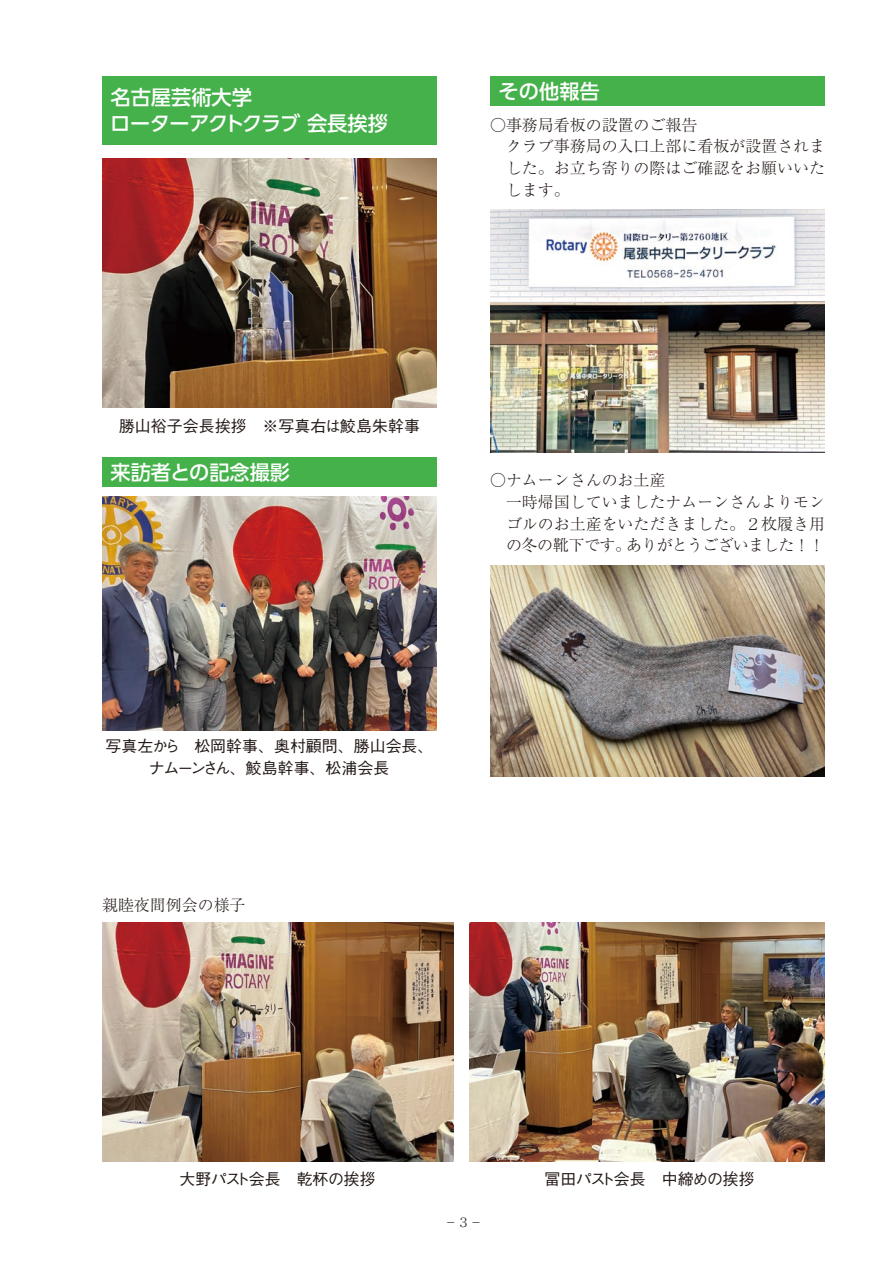
<style>
.page{position:relative;width:893px;height:1263px;background:#fff}
.page>*{position:absolute;margin:0;border:0;box-sizing:border-box;transform-origin:0 0}
.t1{font:500 20.25px/25.5px "UD Shin Go Pr 6 N";color:#fff}
.t2{font:300 15.9px/21.8px "Ryumin Pr 6 N";color:#231916}
.t3{font:500 15.9px/22.4px "Gothic BBB Pr 6";color:#231916;text-align:center}
.t4{font:500 15.9px "Gothic BBB Pr 6";letter-spacing:-.035em;color:#231916}
.t5{font:500 15.9px "Gothic BBB Pr 6";letter-spacing:-.03em;color:#231916}
.t6{font:300 12.75px "Ryumin Pr 6 N";color:#231916}
</style>
<div class="page">
<div style="left:490px;top:77px;width:335px;height:29px;background:#45b14a"></div>
<div style="left:102px;top:457px;width:335px;height:30px;background:#45b14a"></div>
<div style="left:102px;top:77px;width:335px;height:68px;background:#45b14a"></div>
<img style="left:103px;top:496px;width:334px;height:235px">
<img style="left:470px;top:923px;width:355px;height:238px">
<img style="left:103px;top:923px;width:351px;height:238px">
<img style="left:491px;top:210px;width:334px;height:242px">
<img style="left:491px;top:566px;width:334px;height:210px">
<img style="left:103px;top:159px;width:334px;height:249px">
<p class="t1" style="left:110px;top:84px;width:279px">名古屋芸術大学<br>ローターアクトクラブ 会長挨拶</p>
<p class="t1" style="left:499px;top:78px;width:103px">その他報告</p>
<p class="t2" style="left:506px;top:113px;width:320px;text-indent:-16px">○事務局看板の設置のご報告<br>クラブ事務局の入口上部に看板が設置されました。お立ち寄りの際はご確認をお願いいたします。</p>
<p class="t3" style="left:119px;top:414px;width:302px">勝山裕子会長挨拶　※写真右は鮫島朱幹事</p>
<p class="t1" style="left:111px;top:459px;width:181px">来訪者との記念撮影</p>
<p class="t2" style="left:506px;top:468px;width:320px;text-indent:-16px">○ナムーンさんのお土産<br>一時帰国していましたナムーンさんよりモンゴルのお土産をいただきました。２枚履き用の冬の靴下です。ありがとうございました！！</p>
<p class="t3" style="left:105px;top:734px;width:330px">写真左から　松岡幹事、奥村顧問、勝山会長、ナムーンさん、鮫島幹事、松浦会長</p>
<p class="t2" style="left:102px;top:893px;width:145px">親睦夜間例会の様子</p>
<p class="t5" style="left:179px;top:1166px;width:198px">大野パスト会長　乾杯の挨拶</p>
<p class="t4" style="left:545px;top:1166px;width:211px">冨田パスト会長　中締めの挨拶</p>
<p class="t6" style="left:444px;top:1212px;width:40px">－３－</p>
</div>
